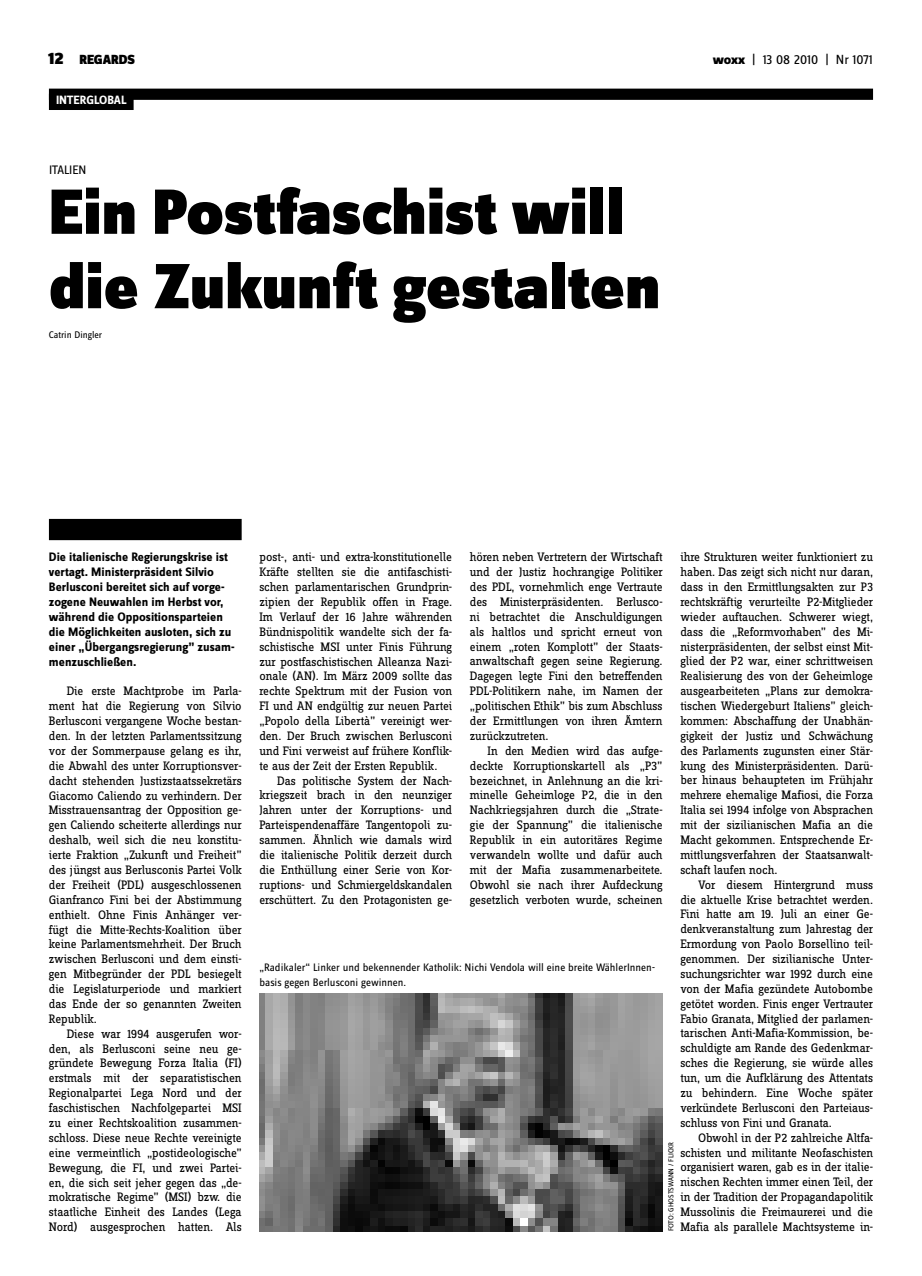
<style>
.page{position:relative;width:922px;height:1276px;background:#fff}
.page>*{position:absolute;margin:0;border:0;box-sizing:border-box;transform-origin:0 0}
.t1{font:900 66.25px/74.4px "Zine Sans Dis";letter-spacing:-.005em;color:#000}
.t2{font:13.75px "Zine Sans Dis";color:#000}
.t3{font:900 13.75px "Zine Sans Dis";letter-spacing:-.01em;color:#000}
.t4{font:12.75px/14.9px "Zine Slab Dis";letter-spacing:-.01em;color:#000;text-align:justify}
.t5{font:700 12.75px/14.9px "Zine Sans Dis";color:#000}
.t6{font:12.75px "Zine Sans Dis";letter-spacing:-.01em;color:#000}
.t7{font:700 12.5px "Zine Sans Dis";letter-spacing:-.005em;color:#fff}
.t8{font:11.25px/14.9px "Zine Sans Dis";color:#000}
.t9{font:10px "Zine Sans Dis";color:#000}
.t10{font:7.5px "Zine Sans Dis";letter-spacing:-.01em;color:#000}
.s1{font-size:17.5px}
.s2{font-weight:800}
</style>
<div class="page">
<div style="left:49px;top:89px;width:823px;height:11px;background:#000"></div>
<div style="left:49px;top:94px;width:85px;height:16px;background:#000"></div>
<div style="left:49px;top:519px;width:192px;height:21px;background:#000"></div>
<img style="left:259px;top:993px;width:403px;height:238px">
<p class="t3" style="left:48px;top:53px;width:88px"><span class="s1">12</span> REGARDS</p>
<p class="t2" style="left:712px;top:53px;width:162px"><span class="s2">woxx</span> | 13 08 2010 | Nr 1071</p>
<p class="t7" style="left:56px;top:93px;width:72px">INTERGLOBAL</p>
<p class="t6" style="left:49px;top:163px;width:39px">ITALIEN</p>
<h1 class="t1" style="left:49px;top:179px;width:613px">Ein Postfaschist will die Zukunft gestalten</h1>
<p class="t9" style="left:49px;top:329px;width:55px">Catrin Dingler</p>
<p class="t5" style="left:49px;top:550px;width:187px">Die italienische Regierungskrise ist vertagt. Ministerpräsident Silvio Berlusconi bereitet sich auf vorge&shy;zogene Neuwahlen im Herbst vor, während die Oppositionsparteien die Möglichkeiten ausloten, sich zu einer „Übergangsregierung” zusam&shy;menzuschließen.</p>
<p class="t4" style="left:49px;top:684px;width:194px;text-indent:18px">Die erste Machtprobe im Parla&shy;ment hat die Regierung von Silvio Berlusconi vergangene Woche bestan&shy;den. In der letzten Parlamentssitzung vor der Sommerpause gelang es ihr, die Abwahl des unter Korruptionsver&shy;dacht stehenden Justizstaatssekretärs Giacomo Caliendo zu verhindern. Der Misstrauensantrag der Opposition ge&shy;gen Caliendo scheiterte allerdings nur deshalb, weil sich die neu konstitu&shy;ierte Fraktion „Zukunft und Freiheit” des jüngst aus Berlusconis Partei Volk der Freiheit (PDL) ausgeschlossenen Gianfranco Fini bei der Abstimmung enthielt. Ohne Finis Anhänger ver&shy;fügt die Mitte-Rechts-Koalition über keine Parlamentsmehrheit. Der Bruch zwischen Berlusconi und dem einsti&shy;gen Mitbegründer der PDL besiegelt die Legislaturperiode und markiert das Ende der so genannten Zweiten Republik.</p>
<p class="t4" style="left:49px;top:1027px;width:194px;text-indent:18px">Diese war 1994 ausgerufen wor&shy;den, als Berlusconi seine neu ge&shy;gründete Bewegung Forza Italia (FI) erstmals mit der separatistischen Regionalpartei Lega Nord und der faschistischen Nachfolgepartei MSI zu einer Rechtskoalition zusammen&shy;schloss. Diese neue Rechte vereinigte eine vermeintlich „postideologische” Bewegung, die FI, und zwei Partei&shy;en, die sich seit jeher gegen das „de&shy;mokratische Regime” (MSI) bzw. die staatliche Einheit des Landes (Lega Nord) ausgesprochen hatten. Als</p>
<p class="t4" style="left:680px;top:550px;width:194px">ihre Strukturen weiter funktioniert zu haben. Das zeigt sich nicht nur daran, dass in den Ermittlungsakten zur P3 rechtskräftig verurteilte P2-Mitglieder wieder auftauchen. Schwerer wiegt, dass die „Reformvorhaben” des Mi&shy;nisterpräsidenten, der selbst einst Mit&shy;glied der P2 war, einer schrittweisen Realisierung des von der Geheimloge ausgearbeiteten „Plans zur demokra&shy;tischen Wiedergeburt Italiens” gleich&shy;kommen: Abschaffung der Unabhän&shy;gigkeit der Justiz und Schwächung des Parlaments zugunsten einer Stär&shy;kung des Ministerpräsidenten. Darü&shy;ber hinaus behaupteten im Frühjahr mehrere ehemalige Mafiosi, die Forza Italia sei 1994 infolge von Absprachen mit der sizilianischen Mafia an die Macht gekommen. Entsprechende Er&shy;mittlungsverfahren der Staatsanwalt&shy;schaft laufen noch.</p>
<p class="t4" style="left:680px;top:877px;width:194px;text-indent:18px">Vor diesem Hintergrund muss die aktuelle Krise betrachtet werden.<br>Fini hatte am 19. Juli an einer Ge&shy;denkveranstaltung zum Jahrestag der Ermordung von Paolo Borsellino teil&shy;genommen. Der sizilianische Unter&shy;suchungsrichter war 1992 durch eine von der Mafia gezündete Autobombe getötet worden. Finis enger Vertrauter Fabio Granata, Mitglied der parlamen&shy;tarischen Anti-Mafia-Kommission, be&shy;schuldigte am Rande des Gedenkmar&shy;sches die Regierung, sie würde alles tun, um die Aufklärung des Attentats zu behindern. Eine Woche später verkündete Berlusconi den Parteiaus&shy;schluss von Fini und Granata.</p>
<p class="t4" style="left:680px;top:1130px;width:194px;text-indent:18px">Obwohl in der P2 zahlreiche Altfa&shy;schisten und militante Neofaschisten organisiert waren, gab es in der italie&shy;nischen Rechten immer einen Teil, der in der Tradition der Propagandapolitik Mussolinis die Freimaurerei und die Mafia als parallele Machtsysteme in-</p>
<p class="t4" style="left:470px;top:550px;width:194px">hören neben Vertretern der Wirtschaft und der Justiz hochrangige Politiker des PDL, vornehmlich enge Vertraute des Ministerpräsidenten. Berlusco&shy;ni betrachtet die Anschuldigungen als haltlos und spricht erneut von einem „roten Komplott” der Staats&shy;anwaltschaft gegen seine Regierung.<br>Dagegen legte Fini den betreffenden PDL-Politikern nahe, im Namen der „politischen Ethik” bis zum Abschluss der Ermittlungen von ihren Ämtern zurückzutreten.</p>
<p class="t4" style="left:470px;top:744px;width:194px;text-indent:18px">In den Medien wird das aufge&shy;deckte Korruptionskartell als „P3” bezeichnet, in Anlehnung an die kri&shy;minelle Geheimloge P2, die in den Nachkriegsjahren durch die „Strate&shy;gie der Spannung” die italienische Republik in ein autoritäres Regime verwandeln wollte und dafür auch mit der Mafia zusammenarbeitete.<br>Obwohl sie nach ihrer Aufdeckung gesetzlich verboten wurde, scheinen</p>
<p class="t4" style="left:259px;top:550px;width:194px">post-, anti- und extra-konstitutionelle Kräfte stellten sie die antifaschisti&shy;schen parlamentarischen Grundprin&shy;zipien der Republik offen in Frage.<br>Im Verlauf der 16 Jahre währenden Bündnispolitik wandelte sich der fa&shy;schistische MSI unter Finis Führung zur postfaschistischen Alleanza Nazi&shy;onale (AN). Im März 2009 sollte das rechte Spektrum mit der Fusion von FI und AN endgültig zur neuen Partei „Popolo della Libertà” vereinigt wer&shy;den. Der Bruch zwischen Berlusconi und Fini verweist auf frühere Konflik&shy;te aus der Zeit der Ersten Republik.</p>
<p class="t4" style="left:259px;top:773px;width:194px;text-indent:18px">Das politische System der Nach&shy;kriegszeit brach in den neunziger Jahren unter der Korruptions- und Parteispendenaffäre Tangentopoli zu&shy;sammen. Ähnlich wie damals wird die italienische Politik derzeit durch die Enthüllung einer Serie von Kor&shy;ruptions- und Schmiergeldskandalen erschüttert. Zu den Protagonisten ge-</p>
<p class="t8" style="left:259px;top:960px;width:397px">„Radikaler“ Linker und bekennender Katholik: Nichi Vendola will eine breite WählerInnen&shy;basis gegen Berlusconi gewinnen.</p>
<p class="t10" style="left:667px;top:1231px;width:91px;rotate:-90deg">FOTO: GHOSTSWANN / FLICKR</p>
</div>
